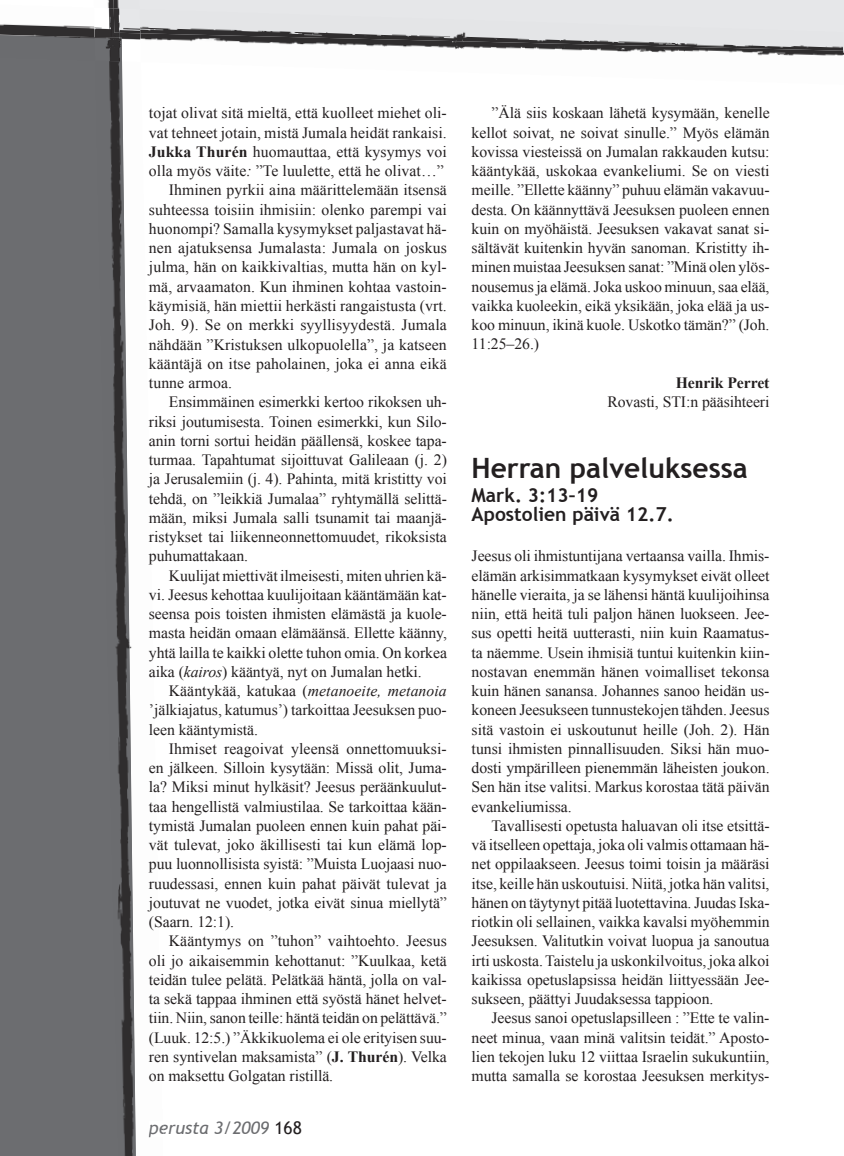
<style>
.page{position:relative;width:844px;height:1156px;background:#fff}
.page>*{position:absolute;margin:0;border:0;box-sizing:border-box;transform-origin:0 0}
.t1{font:700 28px "Trebuchet MS";color:#231f20}
.t2{font:700 19.25px/19.2px "Trebuchet MS";color:#231f20}
.t3{font:italic 17.5px "Trebuchet MS";color:#6c6d70}
.t4{font:15.75px/19.2px "Times New Roman";letter-spacing:-.005em;color:#231f20;text-align:justify}
.t5{font:italic 15.75px "Times New Roman";letter-spacing:.005em;color:#231f20}
.t6{font:700 15.75px "Times New Roman";letter-spacing:-.005em;color:#231f20}
.s1{font-weight:700}
.s2{font-style:italic}
.s3{font-style:normal}
.s4{color:#6d6e71}
.s5{font-style:normal;color:#231f20}
</style>
<div class="page">
<hr style="left:164px;top:0;width:678px;height:4px;background:#e6e7e9">
<div style="left:0;top:85px;width:93px;height:1071px;background:#6c6d70"></div>
<img style="left:0;top:4px;width:842px;height:81px">
<img style="left:164px;top:9px;width:678px;height:42px">
<img style="left:0;top:35px;width:93px;height:26px">
<img style="left:93px;top:0;width:71px;height:1156px">
<img style="left:149px;top:1121px;width:15px;height:16px">
<img style="left:113px;top:0;width:27px;height:8px">
<img style="left:95px;top:62px;width:41px;height:1094px">
<img style="left:94px;top:8px;width:47px;height:54px">
<img style="left:95px;top:37px;width:27px;height:25px">
<svg style="left:842px;top:0;width:2px;height:56px"></svg>
<p class="t4" style="left:149px;top:104px;width:299px">tojat olivat sitä mieltä, että kuolleet miehet oli-</p>
<p class="t4" style="left:149px;top:123px;width:299px">vat tehneet jotain, mistä Jumala heidät rankaisi.</p>
<p class="t4" style="left:149px;top:142px;width:299px"><span class="s1">Jukka Thurén</span> huomauttaa, että kysymys voi</p>
<p class="t4" style="left:149px;top:161px;width:296px">olla myös väite<span class="s2">:</span> ”Te luulette, että he olivat…”</p>
<p class="t4" style="left:169px;top:181px;width:279px">Ihminen pyrkii aina määrittelemään itsensä</p>
<p class="t4" style="left:149px;top:200px;width:299px">suhteessa toisiin ihmisiin: olenko parempi vai</p>
<p class="t4" style="left:149px;top:219px;width:299px">huonompi? Samalla kysymykset paljastavat hä-</p>
<p class="t4" style="left:149px;top:238px;width:299px">nen ajatuksensa Jumalasta: Jumala on joskus</p>
<p class="t4" style="left:149px;top:258px;width:299px">julma, hän on kaikkivaltias, mutta hän on kyl-</p>
<p class="t4" style="left:149px;top:277px;width:299px">mä, arvaamaton. Kun ihminen kohtaa vastoin-</p>
<p class="t4" style="left:149px;top:296px;width:299px">käymisiä, hän miettii herkästi rangaistusta (vrt.</p>
<p class="t4" style="left:149px;top:315px;width:299px">Joh. 9). Se on merkki syyllisyydestä. Jumala</p>
<p class="t4" style="left:149px;top:335px;width:299px">nähdään ”Kristuksen ulkopuolella”, ja katseen</p>
<p class="t4" style="left:149px;top:354px;width:299px">kääntäjä on itse paholainen, joka ei anna eikä</p>
<p class="t4" style="left:149px;top:373px;width:85px">tunne armoa.</p>
<p class="t4" style="left:169px;top:392px;width:279px">Ensimmäinen esimerkki kertoo rikoksen uh-</p>
<p class="t4" style="left:149px;top:412px;width:299px">riksi joutumisesta. Toinen esimerkki, kun Silo-</p>
<p class="t4" style="left:149px;top:431px;width:299px">anin torni sortui heidän päällensä, koskee tapa-</p>
<p class="t4" style="left:149px;top:450px;width:299px">turmaa. Tapahtumat sijoittuvat Galileaan (j. 2)</p>
<p class="t4" style="left:149px;top:469px;width:299px">ja Jerusalemiin (j. 4). Pahinta, mitä kristitty voi</p>
<p class="t4" style="left:149px;top:489px;width:299px">tehdä, on ”leikkiä Jumalaa” ryhtymällä selittä-</p>
<p class="t4" style="left:149px;top:508px;width:299px">mään, miksi Jumala salli tsunamit tai maanjä-</p>
<p class="t4" style="left:149px;top:527px;width:299px">ristykset tai liikenneonnettomuudet, rikoksista</p>
<p class="t4" style="left:149px;top:546px;width:101px">puhumattakaan.</p>
<p class="t4" style="left:169px;top:566px;width:279px">Kuulijat miettivät ilmeisesti, miten uhrien kä-</p>
<p class="t4" style="left:149px;top:585px;width:299px">vi. Jeesus kehottaa kuulijoitaan kääntämään kat-</p>
<p class="t4" style="left:149px;top:604px;width:299px">seensa pois toisten ihmisten elämästä ja kuole-</p>
<p class="t4" style="left:149px;top:623px;width:299px">masta heidän omaan elämäänsä. Ellette käänny,</p>
<p class="t4" style="left:149px;top:643px;width:299px">yhtä lailla te kaikki olette tuhon omia. On korkea</p>
<p class="t4" style="left:149px;top:662px;width:274px">aika (<span class="s2">kairos</span>) kääntyä, nyt on Jumalan hetki.</p>
<p class="t5" style="left:169px;top:682px;width:279px"><span class="s3">Kääntykää, katukaa (</span>metanoeite, metanoia</p>
<p class="t4" style="left:149px;top:700px;width:299px">’jälkiajatus, katumus’) tarkoittaa Jeesuksen puo-</p>
<p class="t4" style="left:149px;top:720px;width:111px">leen kääntymistä.</p>
<p class="t4" style="left:169px;top:739px;width:279px">Ihmiset reagoivat yleensä onnettomuuksi-</p>
<p class="t4" style="left:149px;top:758px;width:299px">en jälkeen. Silloin kysytään: Missä olit, Juma-</p>
<p class="t4" style="left:149px;top:777px;width:299px">la? Miksi minut hylkäsit? Jeesus peräänkuulut-</p>
<p class="t4" style="left:149px;top:797px;width:299px">taa hengellistä valmiustilaa. Se tarkoittaa kään-</p>
<p class="t4" style="left:149px;top:816px;width:299px">tymistä Jumalan puoleen ennen kuin pahat päi-</p>
<p class="t4" style="left:149px;top:835px;width:299px">vät tulevat, joko äkillisesti tai kun elämä lop-</p>
<p class="t4" style="left:149px;top:854px;width:299px">puu luonnollisista syistä: ”Muista Luojaasi nuo-</p>
<p class="t4" style="left:149px;top:874px;width:299px">ruudessasi, ennen kuin pahat päivät tulevat ja</p>
<p class="t4" style="left:149px;top:893px;width:299px">joutuvat ne vuodet, jotka eivät sinua miellytä”</p>
<p class="t4" style="left:149px;top:912px;width:87px">(Saarn. 12:1).</p>
<p class="t4" style="left:169px;top:931px;width:279px">Kääntymys on ”tuhon” vaihtoehto. Jeesus</p>
<p class="t4" style="left:149px;top:951px;width:299px">oli jo aikaisemmin kehottanut: ”Kuulkaa, ketä</p>
<p class="t4" style="left:149px;top:970px;width:299px">teidän tulee pelätä. Pelätkää häntä, jolla on val-</p>
<p class="t4" style="left:149px;top:989px;width:299px">ta sekä tappaa ihminen että syöstä hänet helvet-</p>
<p class="t4" style="left:149px;top:1008px;width:299px">tiin. Niin, sanon teille: häntä teidän on pelättävä.”</p>
<p class="t4" style="left:149px;top:1028px;width:299px">(Luuk. 12:5.) ”Äkkikuolema ei ole erityisen suu-</p>
<p class="t4" style="left:149px;top:1047px;width:299px">ren syntivelan maksamista” (<span class="s1">J. Thurén</span>). Velka</p>
<p class="t4" style="left:149px;top:1066px;width:186px">on maksettu Golgatan ristillä.</p>
<p class="t3" style="left:149px;top:1117px;width:154px"><span class="s4">pe</span>rusta 3/2009 <span class="s5">168</span></p>
<p class="t4" style="left:471px;top:104px;width:299px;text-indent:20px">”Älä siis koskaan lähetä kysymään, kenelle kellot soivat, ne soivat sinulle.” Myös elämän kovissa viesteissä on Jumalan rakkauden kutsu: kääntykää, uskokaa evankeliumi. Se on viesti meille. ”Ellette käänny” puhuu elämän vakavuu&shy;desta. On käännyttävä Jeesuksen puoleen ennen kuin on myöhäistä. Jeesuksen vakavat sanat si&shy;sältävät kuitenkin hyvän sanoman. Kristitty ih&shy;minen muistaa Jeesuksen sanat: ”Minä olen ylös&shy;nousemus ja elämä. Joka uskoo minuun, saa elää, vaikka kuoleekin, eikä yksikään, joka elää ja us&shy;koo minuun, ikinä kuole. Uskotko tämän?” (Joh.<br>11:25–26.)</p>
<p class="t6" style="left:675px;top:374px;width:95px">Henrik Perret</p>
<p class="t4" style="left:607px;top:392px;width:164px">Rovasti, STI:n pääsihteeri</p>
<h1 class="t1" style="left:471px;top:452px;width:277px">Herran palveluksessa</h1>
<p class="t2" style="left:471px;top:485px;width:204px">Mark. 3:13–19<br>Apostolien päivä 12.7.</p>
<p class="t4" style="left:471px;top:546px;width:299px">Jeesus oli ihmistuntijana vertaansa vailla. Ihmis&shy;elämän arkisimmatkaan kysymykset eivät olleet hänelle vieraita, ja se lähensi häntä kuulijoihinsa niin, että heitä tuli paljon hänen luokseen. Jee&shy;sus opetti heitä uutterasti, niin kuin Raamatus&shy;ta näemme. Usein ihmisiä tuntui kuitenkin kiin&shy;nostavan enemmän hänen voimalliset tekonsa kuin hänen sanansa. Johannes sanoo heidän us&shy;koneen Jeesukseen tunnustekojen tähden. Jeesus sitä vastoin ei uskoutunut heille (Joh. 2). Hän tunsi ihmisten pinnallisuuden. Siksi hän muo&shy;dosti ympärilleen pienemmän läheisten joukon.<br>Sen hän itse valitsi. Markus korostaa tätä päivän evankeliumissa.</p>
<p class="t4" style="left:471px;top:816px;width:299px;text-indent:20px">Tavallisesti opetusta haluavan oli itse etsittä&shy;vä itselleen opettaja, joka oli valmis ottamaan hä&shy;net oppilaakseen. Jeesus toimi toisin ja määräsi itse, keille hän uskoutuisi. Niitä, jotka hän valitsi, hänen on täytynyt pitää luotettavina. Juudas Iska&shy;riotkin oli sellainen, vaikka kavalsi myöhemmin Jeesuksen. Valitutkin voivat luopua ja sanoutua irti uskosta. Taistelu ja uskonkilvoitus, joka alkoi kaikissa opetuslapsissa heidän liittyessään Jee&shy;sukseen, päättyi Juudaksessa tappioon.</p>
<p class="t4" style="left:471px;top:1008px;width:299px;text-indent:20px">Jeesus sanoi opetuslapsilleen : ”Ette te valin&shy;neet minua, vaan minä valitsin teidät.” Aposto&shy;lien tekojen luku 12 viittaa Israelin sukukuntiin, mutta samalla se korostaa Jeesuksen merkitys-</p>
</div>
